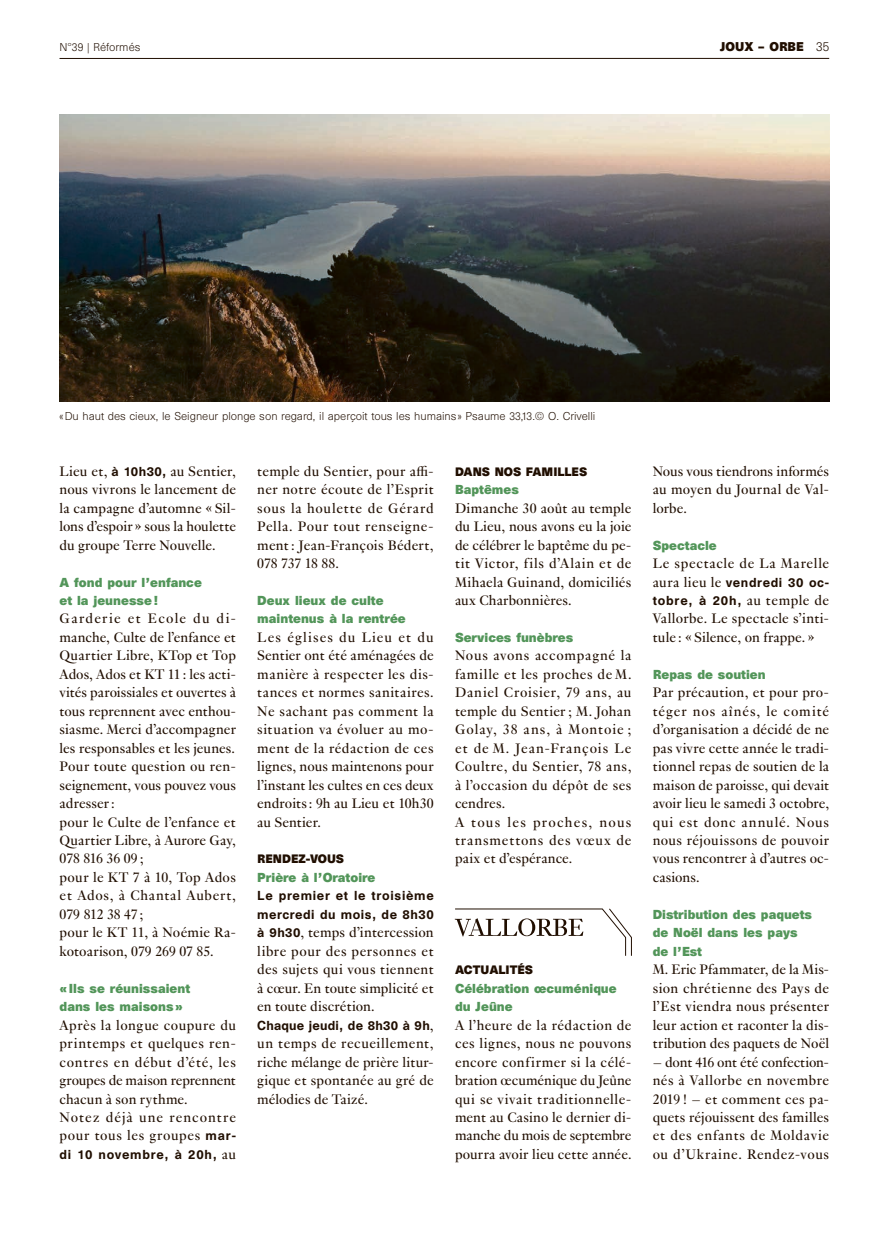
<style>
.page{position:relative;width:893px;height:1234px;background:#fff}
.page>*{position:absolute;margin:0;border:0;box-sizing:border-box;transform-origin:0 0}
.REF_Texte_indd{font:15px/18.5px "Genath";letter-spacing:.01em;color:#200e00;text-align:justify}
.REF_Texte_indd-2{font:15px/18.5px "Genath";letter-spacing:.06em;color:#200e00}
.REF_Texte_indd-3{font:15px "Genath";letter-spacing:.045em;color:#200e00}
.REF_P2_Titre_indd{font:700 12px/18.5px "Unica SB";color:#529559}
.REF_Texte_indd-4{font:500 12px/18.5px "Unica SB";letter-spacing:.05em;color:#200e00}
.REF_Texte_indd-5{font:500 12px "Unica SB";letter-spacing:.02em;color:#200e00}
.t1{font:700 11.7px "Unica SB";color:#200e00}
.REF_P2_Rubriques_ind{font:700 11.25px "Unica SB";color:#200e00}
.REF_legendes_copyrig{font:300 10.5px "Unica SB";color:#200e00}
.s1{font-weight:300;font-size:12px}
.s2{font-family:"Unica SB";font-weight:500;font-size:12px}
.s3{font-family:"Genath";font-weight:400;font-size:15px}
</style>
<div class="page">
<img style="left:60px;top:115px;width:769px;height:286px">
<svg style="left:455px;top:908px;width:177px;height:48px"></svg>
<hr style="left:60px;top:58px;width:769px;height:1px;background:#200e00">
<p class="REF_legendes_copyrig" style="left:60px;top:41px;width:82px">N°39 | Réformés</p>
<p class="t1" style="left:720px;top:39px;width:111px">JOUX – ORBE <span class="s1">35</span></p>
<p class="REF_legendes_copyrig" style="left:60px;top:410px;width:537px">«Du haut des cieux, le Seigneur plonge son regard, il aperçoit tous les humains» Psaume 33,13.© O. Crivelli</p>
<p class="REF_Texte_indd" style="left:60px;top:460px;width:178px">Lieu et, <span class="s2">à 10h30,</span> au Sentier, nous vivrons le lancement de la campagne d’automne « Sil&shy;lons d’espoir » sous la houlette du groupe Terre Nouvelle.</p>
<p class="REF_P2_Titre_indd" style="left:60px;top:574px;width:144px">A fond pour l’enfance</p>
<p class="REF_P2_Titre_indd" style="left:60px;top:592px;width:100px">et la jeunesse!</p>
<p class="REF_Texte_indd" style="left:60px;top:608px;width:178px">Garderie et Ecole du di&shy;manche, Culte de l’enfance et Quartier Libre, KTop et Top Ados, Ados et KT 11 : les acti&shy;vités paroissiales et ouvertes à tous reprennent avec enthou&shy;siasme. Merci d’accompagner les responsables et les jeunes.</p>
<p class="REF_Texte_indd" style="left:60px;top:756px;width:178px">Pour toute question ou ren&shy;seignement, vous pouvez vous adresser :</p>
<p class="REF_Texte_indd" style="left:60px;top:811px;width:178px">pour le Culte de l’enfance et Quartier Libre, à Aurore Gay, 078 816 36 09 ;</p>
<p class="REF_Texte_indd" style="left:60px;top:866px;width:178px">pour le KT 7 à 10, Top Ados et Ados, à Chantal Aubert, 079 812 38 47 ;</p>
<p class="REF_Texte_indd" style="left:60px;top:922px;width:178px">pour le KT 11, à Noémie Ra&shy;kotoarison, 079 269 07 85.</p>
<p class="REF_P2_Titre_indd" style="left:60px;top:979px;width:132px">«Ils se réunissaient</p>
<p class="REF_P2_Titre_indd" style="left:60px;top:998px;width:125px">dans les maisons»</p>
<p class="REF_Texte_indd" style="left:60px;top:1014px;width:178px">Après la longue coupure du printemps et quelques ren&shy;contres en début d’été, les groupes de maison reprennent chacun à son rythme.</p>
<p class="REF_Texte_indd-2" style="left:60px;top:1106px;width:178px">Notez déjà une rencontre pour tous les groupes <span class="s2">mar-</span></p>
<p class="REF_Texte_indd-4" style="left:60px;top:1145px;width:178px">di 10 novembre, à 20h, <span class="s3">au</span></p>
<p class="REF_Texte_indd" style="left:257px;top:460px;width:178px">temple du Sentier, pour affi&shy;ner notre écoute de l’Esprit sous la houlette de Gérard Pella. Pour tout renseigne&shy;ment : Jean-François Bédert, 078 737 18 88.</p>
<p class="REF_P2_Titre_indd" style="left:257px;top:592px;width:128px">Deux lieux de culte</p>
<p class="REF_P2_Titre_indd" style="left:257px;top:610px;width:150px">maintenus à la rentrée</p>
<p class="REF_Texte_indd" style="left:257px;top:626px;width:178px">Les églises du Lieu et du Sentier ont été aménagées de manière à respecter les dis&shy;tances et normes sanitaires.<br>Ne sachant pas comment la situation va évoluer au mo&shy;ment de la rédaction de ces lignes, nous maintenons pour l’instant les cultes en ces deux endroits : 9h au Lieu et 10h30 au Sentier.</p>
<p class="REF_P2_Rubriques_ind" style="left:257px;top:852px;width:88px">RENDEZ-VOUS</p>
<p class="REF_P2_Titre_indd" style="left:257px;top:869px;width:120px">Prière à l’Oratoire</p>
<p class="REF_Texte_indd-4" style="left:257px;top:887px;width:178px">Le premier et le troisième mercredi du mois, de 8h30</p>
<p class="REF_Texte_indd" style="left:257px;top:922px;width:178px"><span class="s2">à 9h30</span>, temps d’intercession libre pour des personnes et des sujets qui vous tiennent à cœur. En toute simplicité et en toute discrétion.</p>
<p class="REF_Texte_indd-5" style="left:257px;top:1017px;width:178px">Chaque jeudi, de 8h30 à 9h<span class="s3">,</span></p>
<p class="REF_Texte_indd" style="left:257px;top:1032px;width:178px">un temps de recueillement, riche mélange de prière litur&shy;gique et spontanée au gré de mélodies de Taizé.</p>
<p class="REF_P2_Rubriques_ind" style="left:455px;top:464px;width:134px">DANS NOS FAMILLES</p>
<p class="REF_P2_Titre_indd" style="left:455px;top:481px;width:65px">Baptêmes</p>
<p class="REF_Texte_indd" style="left:455px;top:497px;width:178px">Dimanche 30 août au temple du Lieu, nous avons eu la joie de célébrer le baptême du pe&shy;tit Victor, fils d’Alain et de Mihaela Guinand, domiciliés aux Charbonnières.</p>
<p class="REF_P2_Titre_indd" style="left:455px;top:629px;width:120px">Services funèbres</p>
<p class="REF_Texte_indd" style="left:455px;top:645px;width:178px">Nous avons accompagné la famille et les proches de M.<br>Daniel Croisier, 79 ans, au temple du Sentier ; M. Johan Golay, 38 ans, à Montoie ; et de M. Jean-François Le Coultre, du Sentier, 78 ans, à l’occasion du dépôt de ses cendres.</p>
<p class="REF_Texte_indd" style="left:455px;top:811px;width:178px">A tous les proches, nous transmettons des vœux de paix et d’espérance.</p>
<p class="REF_P2_Rubriques_ind" style="left:455px;top:962px;width:80px">ACTUALITÉS</p>
<p class="REF_P2_Titre_indd" style="left:455px;top:979px;width:163px">Célébration œcuménique du Jeûne</p>
<p class="REF_Texte_indd" style="left:455px;top:1014px;width:178px">A l’heure de la rédaction de ces lignes, nous ne pouvons encore confirmer si la célé&shy;bration œcuménique du Jeûne qui se vivait traditionnelle&shy;ment au Casino le dernier di&shy;manche du mois de septembre pourra avoir lieu cette année.</p>
<p class="REF_Texte_indd" style="left:653px;top:460px;width:178px">Nous vous tiendrons informés au moyen du Journal de Val&shy;lorbe.</p>
<p class="REF_P2_Titre_indd" style="left:653px;top:537px;width:66px">Spectacle</p>
<p class="REF_Texte_indd-3" style="left:653px;top:552px;width:178px">Le spectacle de La Marelle</p>
<p class="REF_Texte_indd-4" style="left:653px;top:573px;width:178px"><span class="s3">aura lieu le</span> vendredi 30 oc&shy;tobre, à 20h, <span class="s3">au temple de</span></p>
<p class="REF_Texte_indd" style="left:653px;top:608px;width:178px">Vallorbe. Le spectacle s’inti&shy;tule : « Silence, on frappe. »</p>
<p class="REF_P2_Titre_indd" style="left:653px;top:666px;width:114px">Repas de soutien</p>
<p class="REF_Texte_indd" style="left:653px;top:682px;width:178px">Par précaution, et pour pro&shy;téger nos aînés, le comité d’organisation a décidé de ne pas vivre cette année le tradi&shy;tionnel repas de soutien de la maison de paroisse, qui devait avoir lieu le samedi 3 octobre, qui est donc annulé. Nous nous réjouissons de pouvoir vous rencontrer à d’autres oc&shy;casions.</p>
<p class="REF_P2_Titre_indd" style="left:653px;top:906px;width:161px">Distribution des paquets de Noël dans les pays</p>
<p class="REF_P2_Titre_indd" style="left:653px;top:943px;width:51px">de l’Est</p>
<p class="REF_Texte_indd" style="left:653px;top:958px;width:178px">M. Eric Pfammater, de la Mis&shy;sion chrétienne des Pays de l’Est viendra nous présenter leur action et raconter la dis&shy;tribution des paquets de Noël</p>
<p class="REF_Texte_indd" style="left:653px;top:1051px;width:178px">– dont 416 ont été confection&shy;nés à Vallorbe en novembre 2019 ! – et comment ces pa&shy;quets réjouissent des familles et des enfants de Moldavie ou d’Ukraine. Rendez-vous</p>
</div>
